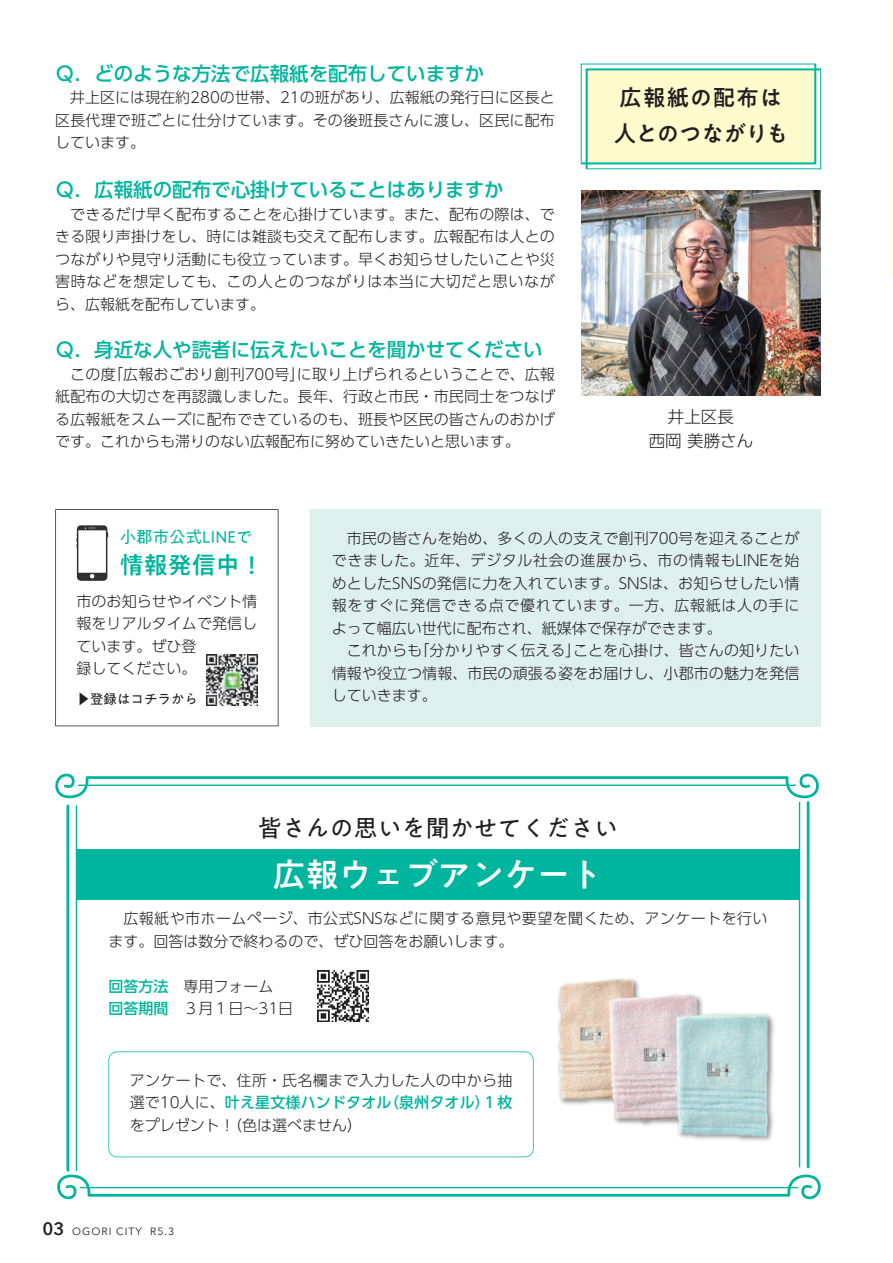
<style>
.page{position:relative;width:893px;height:1263px;background:#fff}
.page>*{position:absolute;margin:0;border:0;box-sizing:border-box;transform-origin:0 0}
.t1{font:500 33px "PA1 Gothic Std";color:#fff}
.t2{font:24px "PA1 Gothic Std";color:#231f20}
.t3{font:500 24px "PA1 Gothic Std";color:#00b59d}
.t4{font:500 22.5px/36px "PA1 Gothic Std";color:#231f20}
.t5{font:500 19.5px "UD Shin Go Pr 6";color:#00b59d}
.t6{font:300 16.5px/24px "UD Shin Go Pr 6";color:#231f20;text-align:center}
.t7{font:16.5px "PA1 Gothic Std";color:#00b59d}
.t8{font:300 15px/22.5px "UD Shin Go Pr 6";letter-spacing:.005em;color:#231f20;text-align:justify}
.t9{font:300 15px/22.5px "UD Shin Go Pr 6";letter-spacing:.03em;color:#231f20}
.t10{font:13.5px "PA1 Gothic Std";color:#231f20}
.t11{font:10.5px "Avenir Next";letter-spacing:.1em;color:#231f20}
.s1{font-family:"Koz Go Pr 6 N"}
.s2{font-weight:500;color:#00b59d}
.s3{font-weight:600;font-size:18px}
</style>
<div class="page">
<svg style="left:55px;top:773px;width:764px;height:25px"></svg>
<hr style="left:78px;top:784px;width:718px;height:2px;background:#00b59d">
<hr style="left:66px;top:805px;width:3px;height:367px;background:#00b59d">
<hr style="left:76px;top:805px;width:1px;height:366px;background:#00b59d">
<svg style="left:57px;top:1174px;width:764px;height:25px"></svg>
<hr style="left:80px;top:1187px;width:718px;height:1px;background:#00b59d">
<hr style="left:807px;top:801px;width:2px;height:367px;background:#00b59d">
<hr style="left:799px;top:802px;width:1px;height:365px;background:#00b59d">
<img style="left:581px;top:190px;width:240px;height:206px">
<div style="left:310px;top:509px;width:511px;height:217px;background:#ddf0ec"></div>
<svg style="left:55px;top:509px;width:224px;height:217px"></svg>
<svg style="left:580px;top:63px;width:242px;height:107px;background:#ebf5ce"></svg>
<div style="left:76px;top:849px;width:723px;height:51px;background:#00b59d"></div>
<svg style="left:108px;top:1051px;width:426px;height:106px"></svg>
<img style="left:558px;top:979px;width:216px;height:162px">
<img style="left:560px;top:980px;width:207px;height:156px">
<img style="left:206px;top:654px;width:51px;height:51px">
<svg style="left:77px;top:525px;width:31px;height:56px"></svg>
<img style="left:317px;top:970px;width:51px;height:51px">
<h3 class="t5" style="left:55px;top:58px;width:430px">Ｑ．どのような方法で広報紙を配布していますか</h3>
<p class="t8" style="left:55px;top:86px;width:501px;text-indent:15px">井上区には現在約280の世帯、21の班があり、広報紙の発行日に区長と区長代理で班ごとに仕分けています。その後班長さんに渡し、区民に配布しています。</p>
<h3 class="t5" style="left:55px;top:174px;width:450px">Ｑ．広報紙の配布で心掛けていることはありますか</h3>
<p class="t8" style="left:55px;top:202px;width:501px;text-indent:15px">できるだけ早く配布することを心掛けています。また、配布の際は、できる限り声掛けをし、時には雑談も交えて配布します。広報配布は人とのつながりや見守り活動にも役立っています。早くお知らせしたいことや災害時などを想定しても、この人とのつながりは本当に大切だと思いながら、広報紙を配布しています。</p>
<h3 class="t5" style="left:55px;top:334px;width:489px">Ｑ．身近な人や読者に伝えたいことを聞かせてください</h3>
<p class="t8" style="left:55px;top:362px;width:501px;text-indent:15px">この度「広報おごおり創刊700号」に取り上げられるということで、広報紙配布の大切さを再認識しました。長年、行政と市民・市民同士をつなげる広報紙をスムーズに配布できているのも、班長や区民の皆さんのおかげです。これからも滞りのない広報配布に努めていきたいと思います。</p>
<h3 class="t4" style="left:614px;top:82px;width:176px">広報紙の配布は人とのつながりも</h3>
<p class="t6" style="left:649px;top:404px;width:106px">井上区長<br>西岡 美勝さん</p>
<p class="t7" style="left:120px;top:527px;width:134px">小郡市公式LINEで</p>
<h2 class="t3" style="left:120px;top:550px;width:145px">情報発信中！</h2>
<p class="t8" style="left:77px;top:589px;width:182px;text-align:left">市のお知らせやイベント情報をリアルタイムで発信しています。ぜひ登<br>録してください。</p>
<p class="t10" style="left:77px;top:691px;width:123px"><span class="s1">▶</span>登録はコチラから</p>
<p class="t8" style="left:332px;top:526px;width:469px;text-indent:15px">市民の皆さんを始め、多くの人の支えで創刊700号を迎えることができました。近年、デジタル社会の進展から、市の情報もLINEを始めとしたSNSの発信に力を入れています。SNSは、お知らせしたい情報をすぐに発信できる点で優れています。一方、広報紙は人の手によって幅広い世代に配布され、紙媒体で保存ができます。</p>
<p class="t8" style="left:332px;top:639px;width:469px;text-indent:15px">これからも「分かりやすく伝える」ことを心掛け、皆さんの知りたい情報や役立つ情報、市民の頑張る姿をお届けし、小郡市の魅力を発信していきます。</p>
<h2 class="t2" style="left:258px;top:814px;width:361px">皆さんの思いを聞かせてください</h2>
<h1 class="t1" style="left:273px;top:855px;width:331px">広報ウェブアンケート</h1>
<p class="t9" style="left:108px;top:907px;width:661px;text-indent:15px">広報紙や市ホームページ、市公式SNSなどに関する意見や要望を聞くため、アンケートを行います。回答は数分で終わるので、ぜひ回答をお願いします。</p>
<p class="t8" style="left:108px;top:974px;width:186px"><span class="s2">回答方法</span>　専用フォーム<br><span class="s2">回答期間</span>　３月１日～31日</p>
<p class="t8" style="left:130px;top:1068px;width:384px">アンケートで、住所・氏名欄まで入力した人の中から抽選で10人に、<span class="s2">叶え星文様ハンドタオル（泉州タオル）１枚</span>をプレゼント！（色は選べません）</p>
<p class="t11" style="left:43px;top:1222px;width:133px"><span class="s3">03</span> OGORI CITY R5.3</p>
</div>
